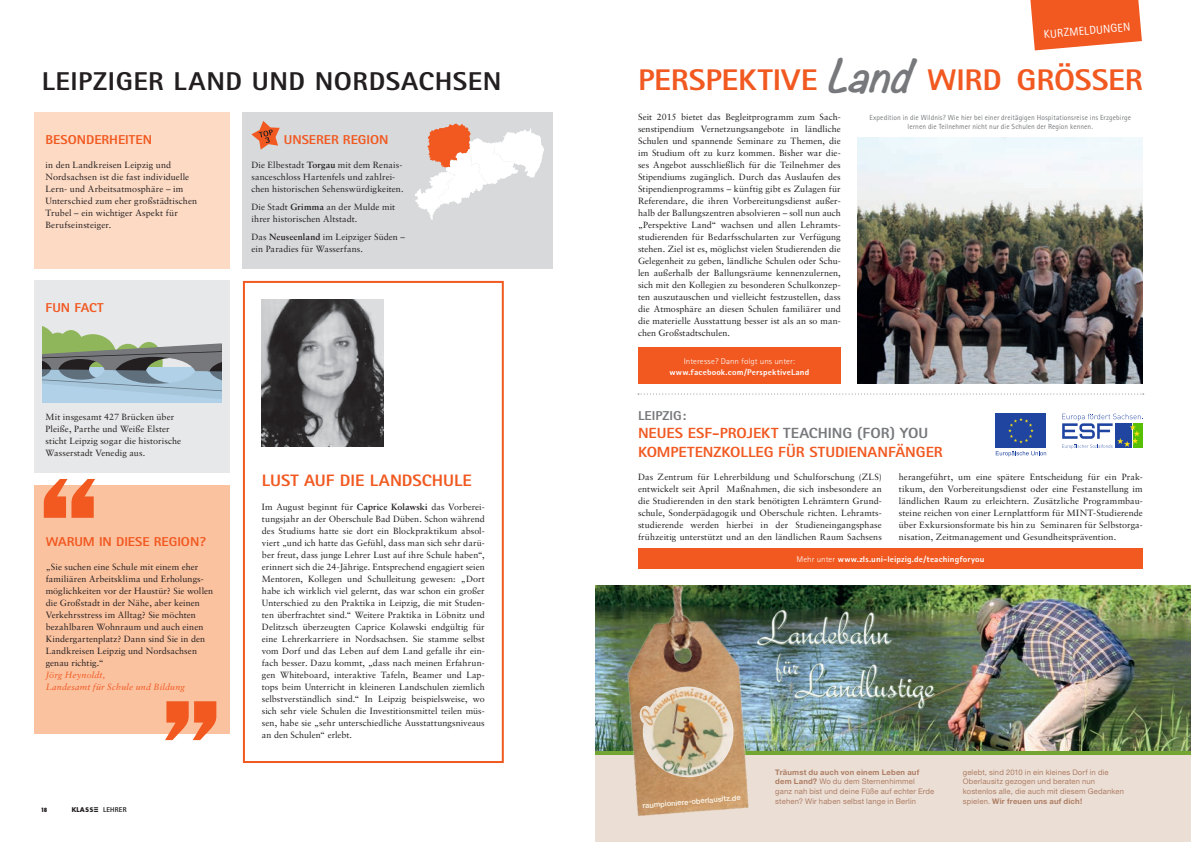
<style>
.page{position:relative;width:1191px;height:842px;background:#fff}
.page>*{position:absolute;margin:0;border:0;box-sizing:border-box;transform-origin:0 0}
.Zwueberschrift{font:800 29.9px "Rotis Sans Serif";letter-spacing:-.005em;color:#f15921;scale:1.09 1}
.Autor{font:800 25.8px "Rotis Sans Serif";letter-spacing:.02em;color:#231f20;scale:1.09 1}
.Zwueberschrift-2{font:800 16.6px "Rotis Sans Serif";color:#f15921;scale:1.09 1}
.Zwueberschrift-3{font:800 14.7px/19px "Rotis Sans Serif";letter-spacing:-.005em;color:#f15921;scale:1.09 1}
.Zwueberschrift-4{font:800 12.9px "Rotis Sans Serif";letter-spacing:-.005em;color:#f15921;scale:1.09 1}
.Zwueberschrift-5{font:800 12.9px "Rotis Sans Serif";color:#76787b;scale:1.09 1}
.Frage{font:11.5px "Rotis Sans Serif";color:#fff}
.Fließtext{font:9px/12px "Sabon CE";letter-spacing:.01em;color:#231f20;text-align:justify}
.Zwueberschrift-6{font:9px/12px "Sabon CE";letter-spacing:.01em;color:#231f20}
.Fließtext-2{font:italic 9px/12px "Sabon CE";letter-spacing:.02em;color:#f15921}
.Zwueberschrift-7{font:800 8.3px/11px "Rotis Sans Serif";letter-spacing:.015em;color:#fff;text-align:center;scale:1.09 1}
.Frage-2{font:7.7px/9.9px "Helvetica Neue LT";letter-spacing:.015em;color:#ae7e64}
.Autor-2{font:7.4px/8.9px "Rotis Sans Serif";letter-spacing:.005em;color:#76787b;text-align:center}
.t1{font:500 7.4px "Helvetica Neue LT";color:#fff}
.t2{font:6.7px "KLASSE Font";color:#231f20}
.t3{font:800 condensed 5.7px "Futura";color:#231f20}
.s1{font-weight:700}
.s2{font-family:"Rotis Sans Serif";font-weight:800;font-size:7px}
.s3{font-family:"Noteworthy";font-weight:700;font-style:italic;font-size:40px;color:#76787b}
.s4{font-weight:300}
.s5{color:#76787b}
</style>
<div class="page">
<svg style="left:638px;top:393px;width:505px;height:1px"></svg>
<img style="left:857px;top:138px;width:285px;height:246px">
<svg style="left:1030px;top:0;width:112px;height:50px;background:#f26c3b"></svg>
<div style="left:638px;top:549px;width:504px;height:20px;background:#f15921"></div>
<div style="left:638px;top:348px;width:202px;height:36px;background:#f15921"></div>
<div style="left:243px;top:113px;width:310px;height:156px;background:#d8d9db"></div>
<svg style="left:415px;top:124px;width:129px;height:96px"></svg>
<svg style="left:251px;top:121px;width:29px;height:29px"></svg>
<div style="left:34px;top:113px;width:196px;height:156px;background:#fddac4"></div>
<div style="left:243px;top:281px;width:261px;height:482px;border:2px solid #f15921"></div>
<div style="left:34px;top:281px;width:196px;height:192px;background:#e7e8e9"></div>
<div style="left:34px;top:485px;width:196px;height:249px;background:#fbc2a0"></div>
<svg style="left:44px;top:479px;width:51px;height:39px"></svg>
<svg style="left:165px;top:701px;width:51px;height:39px"></svg>
<div style="left:42px;top:367px;width:180px;height:36px;background:#b0d1e8"></div>
<svg style="left:42px;top:326px;width:180px;height:73px"></svg>
<div style="left:595px;top:585px;width:596px;height:257px;background:#ebded5"></div>
<img style="left:595px;top:585px;width:596px;height:166px">
<hr style="left:595px;top:751px;width:596px;height:4px;background:#73a532">
<img style="left:595px;top:586px;width:202px;height:230px">
<img style="left:669px;top:686px;width:19px;height:5px">
<img style="left:747px;top:603px;width:199px;height:108px">
<svg style="left:1062px;top:414px;width:81px;height:35px"></svg>
<div style="left:995px;top:414px;width:51px;height:34px;background:#1f45a1"></div>
<svg style="left:1008px;top:418px;width:25px;height:25px"></svg>
<svg style="left:995px;top:451px;width:51px;height:5px"></svg>
<img style="left:262px;top:300px;width:122px;height:146px">
<p class="Autor" style="left:42px;top:65px;width:423px">LEIPZIGER LAND UND NORDSACHSEN</p>
<p class="Zwueberschrift-4" style="left:45px;top:131px;width:99px">BESONDERHEITEN</p>
<p class="Fließtext" style="left:45px;top:159px;width:153px;text-align:left">in den Landkreisen Leipzig und<br>Nordsachsen ist die fast individuelle<br>Lern- und Arbeitsatmosphäre – im<br>Unterschied zum eher großstädtischen<br>Trubel – ein wichtiger Aspekt für<br>Berufseinsteiger.</p>
<p class="Zwueberschrift-4" style="left:46px;top:299px;width:55px">FUN FACT</p>
<p class="Zwueberschrift-4" style="left:284px;top:131px;width:97px">UNSERER REGION</p>
<p class="Zwueberschrift-6" style="left:251px;top:159px;width:154px">Die Elbestadt <span class="s1">Torgau</span> mit dem Renais&shy;sanceschloss Hartenfels und zahlrei&shy;chen historischen Sehenswürdigkeiten.</p>
<p class="Zwueberschrift-6" style="left:251px;top:201px;width:145px">Die Stadt <span class="s1">Grimma</span> an der Mulde mit ihrer historischen Altstadt.</p>
<p class="Zwueberschrift-6" style="left:251px;top:231px;width:155px">Das <span class="s1">Neuseenland</span> im Leipziger Süden – ein Paradies für Wasserfans.</p>
<p class="Fließtext" style="left:46px;top:411px;width:137px;text-align:left">Mit insgesamt 427 Brücken über<br>Pleiße, Parthe und Weiße Elster sticht Leipzig sogar die historische<br>Wasserstadt Venedig aus.</p>
<p class="Zwueberschrift-4" style="left:46px;top:533px;width:149px">WARUM IN DIESE REGION?</p>
<p class="Fließtext" style="left:46px;top:561px;width:169px;text-align:left">„Sie suchen eine Schule mit einem eher familiären Arbeitsklima und Erholungs&shy;möglichkeiten vor der Haustür? Sie wollen die Großstadt in der Nähe, aber keinen Verkehrsstress im Alltag? Sie möchten bezahlbaren Wohnraum und auch einen Kindergartenplatz? Dann sind Sie in den Landkreisen Leipzig und Nordsachsen genau richtig.“</p>
<p class="Fließtext-2" style="left:46px;top:669px;width:141px">Jörg Heynoldt,<br>Landesamt für Schule und Bildung</p>
<p class="t3" style="left:41px;top:806px;width:8px">18</p>
<p class="t2" style="left:72px;top:807px;width:56px">KLASSE <span class="s2">LEHRER</span></p>
<p class="Zwueberschrift-2" style="left:262px;top:470px;width:194px">LUST AUF DIE LANDSCHULE</p>
<p class="Zwueberschrift-6" style="left:262px;top:501px;width:224px;text-align:justify">Im August beginnt für <span class="s1">Caprice Kolawski</span> das Vorberei&shy;tungsjahr an der Oberschule Bad Düben. Schon während des Studiums hatte sie dort ein Blockpraktikum absol&shy;viert „und ich hatte das Gefühl, dass man sich sehr darü&shy;ber freut, dass junge Lehrer Lust auf ihre Schule haben“, erinnert sich die 24-Jährige. Entsprechend engagiert seien Mentoren, Kollegen und Schulleitung gewesen: „Dort habe ich wirklich viel gelernt, das war schon ein großer Unterschied zu den Praktika in Leipzig, die mit Studen&shy;ten überfrachtet sind.“ Weitere Praktika in Löbnitz und Delitzsch überzeugten Caprice Kolawski endgültig für eine Lehrerkarriere in Nordsachsen. Sie stamme selbst vom Dorf und das Leben auf dem Land gefalle ihr ein&shy;fach besser. Dazu kommt, „dass nach meinen Erfahrun&shy;gen Whiteboard, interaktive Tafeln, Beamer und Lap&shy;tops beim Unterricht in kleineren Landschulen ziemlich selbstverständlich sind.“ In Leipzig beispielsweise, wo sich sehr viele Schulen die Investitionsmittel teilen müs&shy;sen, habe sie „sehr unterschiedliche Ausstattungsniveaus an den Schulen“ erlebt.</p>
<p class="Frage" style="left:1043px;top:28px;width:88px;rotate:-5deg">KURZMELDUNGEN</p>
<p class="Zwueberschrift" style="left:638px;top:61px;width:464px">PERSPEKTIVE <span class="s3">Land</span>WIRD GRÖSSER</p>
<p class="Fließtext" style="left:638px;top:111px;width:204px">Seit 2015 bietet das Begleitprogramm zum Sach&shy;senstipendium Vernetzungsangebote in ländliche Schulen und spannende Seminare zu Themen, die im Studium oft zu kurz kommen. Bisher war die&shy;ses Angebot ausschließlich für die Teilnehmer des Stipendiums zugänglich. Durch das Auslaufen des Stipendienprogramms – künftig gibt es Zulagen für Referendare, die ihren Vorbereitungsdienst außer&shy;halb der Ballungszentren absolvieren – soll nun auch „Perspektive Land“ wachsen und allen Lehramts&shy;studierenden für Bedarfsschularten zur Verfügung stehen. Ziel ist es, möglichst vielen Studierenden die Gelegenheit zu geben, ländliche Schulen oder Schu&shy;len außerhalb der Ballungsräume kennenzulernen, sich mit den Kollegien zu besonderen Schulkonzep&shy;ten auszutauschen und vielleicht festzustellen, dass die Atmosphäre an diesen Schulen familiärer und die materielle Ausstattung besser ist als an so man&shy;chen Großstadtschulen.</p>
<p class="Zwueberschrift-7" style="left:669px;top:355px;width:130px"><span class="s4">Interesse? Dann folgt uns unter: </span>www.facebook.com/PerspektiveLand</p>
<p class="Autor-2" style="left:869px;top:113px;width:263px">Expedition in die Wildnis? Wie hier bei einer dreitägigen Hospitationsreise ins Erzgebirge lernen die Teilnehmer nicht nur die Schulen der Region kennen.</p>
<p class="Zwueberschrift-5" style="left:638px;top:407px;width:46px">LEIPZIG:</p>
<p class="Zwueberschrift-3" style="left:638px;top:423px;width:281px">NEUES ESF-PROJEKT <span class="s5">TEACHING (FOR) YOU<br></span>KOMPETENZKOLLEG FÜR STUDIENANFÄNGER</p>
<p class="Fließtext" style="left:638px;top:471px;width:245px">Das Zentrum für Lehrerbildung und Schulforschung (ZLS) entwickelt seit April Maßnahmen, die sich insbesondere an die Studierenden in den stark benötigten Lehrämtern Grund&shy;schule, Sonderpädagogik und Oberschule richten. Lehramts&shy;studierende werden hierbei in der Studieneingangsphase frühzeitig unterstützt und an den ländlichen Raum Sachsens</p>
<p class="Fließtext" style="left:899px;top:471px;width:245px">herangeführt, um eine spätere Entscheidung für ein Prak&shy;tikum, den Vorbereitungsdienst oder eine Festanstellung im ländlichen Raum zu erleichtern. Zusätzliche Programmbau&shy;steine reichen von einer Lernplattform für MINT-Studierende über Exkursionsformate bis hin zu Seminaren für Selbstorga&shy;nisation, Zeitmanagement und Gesundheitsprävention.</p>
<p class="Zwueberschrift-7" style="left:796px;top:554px;width:174px"><span class="s4">Mehr unter</span> www.zls.uni-leipzig.de/teachingforyou</p>
<p class="t1" style="left:642px;top:801px;width:100px;rotate:-5deg">raumpioniere-oberlausitz.de</p>
<p class="Frage-2" style="left:775px;top:767px;width:161px"><span class="s1">Träumst du auch von einem Leben auf dem Land?</span> Wo du dem Sternenhimmel<br>ganz nah bist und deine Füße auf echter Erde stehen? Wir haben selbst lange in Berlin</p>
<p class="Frage-2" style="left:962px;top:767px;width:163px">gelebt, sind 2010 in ein kleines Dorf in die Oberlausitz gezogen und beraten nun kostenlos alle, die auch mit diesem Gedanken spielen. <span class="s1">Wir freuen uns auf dich!</span></p>
</div>
